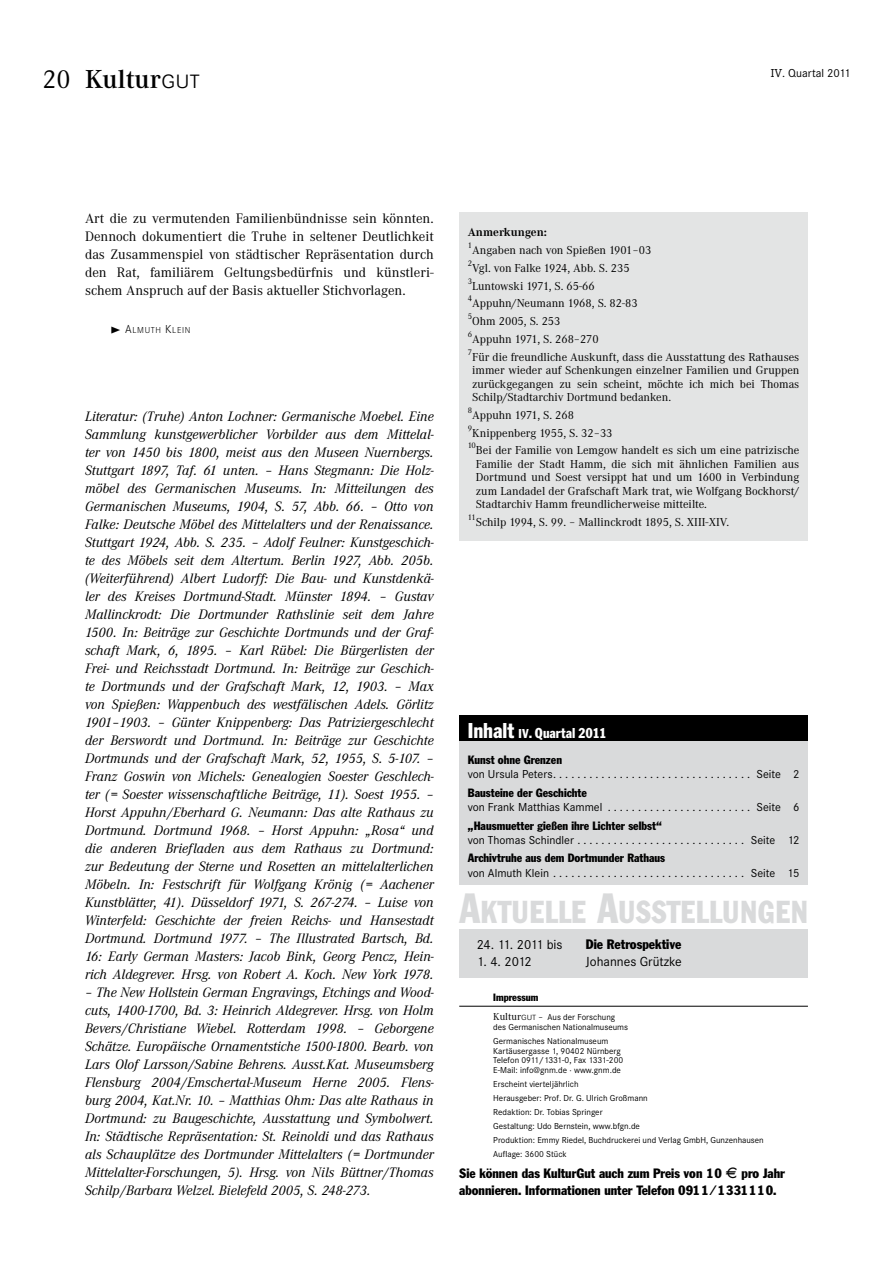
<style>
.page{position:relative;width:893px;height:1263px;background:#fff}
.page>*{position:absolute;margin:0;border:0;box-sizing:border-box;transform-origin:0 0}
.t1{font:31.5px "Franklin ATF Condensed BQ";letter-spacing:.02em;color:#d9dadb;scale:.91 1}
.t2{font:600 27px "Corporate A";color:#000}
.t3{font:condensed 15px "Franklin Gothic T";color:#fff}
.t4{font:italic 14.25px/18px "Corporate A";color:#000;text-align:justify}
.t5{font:14.25px/18px "Corporate A";color:#000;text-align:justify}
.t6{font:13.65px "Corporate S";color:#000}
.t7{font:13.65px "Franklin ATF Condensed BQ";color:#000}
.t8{font:13.65px "Corporate S";letter-spacing:-.04em;color:#000}
.t9{font:13.5px/16.5px "Franklin ATF Condensed BQ";color:#000}
.t10{font:12px/13.5px "Corporate A";color:#000;text-align:justify}
.t11{font:12px "Corporate S";color:#000}
.t12{font:12px "Franklin ATF Condensed BQ";color:#000}
.t13{font:700 12px "Corporate A";color:#000}
.t14{font:10.5px "Franklin ATF Condensed BQ";color:#000}
.t15{font:9px/14px "Corporate S";color:#000}
.t16{font:300 9px "Corporate SSC";letter-spacing:.065em;color:#000}
.t17{font:8.4px "Corporate A";color:#000}
.s1{font-weight:400}
.s2{font-family:"Corporate SSC";font-weight:300}
.s3{font-family:"Corporate E"}
.s4{font-size:12px}
.s5{font-size:22.5px}
.s6{font-size:13.5px}
.s7{font-size:42px}
.s8{font-family:"Corporate A";font-size:10.5px}
.s9{font-family:"Corporate SSC";font-weight:300;font-size:10.5px}
</style>
<div class="page">
<div style="left:459px;top:929px;width:349px;height:48px;background:#d9dadb"></div>
<div style="left:459px;top:730px;width:349px;height:155px;background:#d9dadb"></div>
<div style="left:459px;top:715px;width:349px;height:26px;background:#000"></div>
<hr style="left:459px;top:1006px;width:349px;height:1px;background:#000">
<div style="left:459px;top:213px;width:349px;height:328px;background:#e3e4e4"></div>
<h2 class="t2" style="left:43px;top:64px;width:159px"><span class="s1">20</span> Kultur<span class="s2">gut</span></h2>
<p class="t11" style="left:771px;top:66px;width:81px"><span class="s3">IV</span>. Quartal 2011</p>
<p class="t5" style="left:85px;top:210px;width:350px">Art die zu vermutenden Familienbündnisse sein könnten.<br>Dennoch dokumentiert die Truhe in seltener Deutlichkeit das Zusammenspiel von städtischer Repräsentation durch den Rat, familiärem Geltungsbedürfnis und künstleri&shy;schem Anspruch auf der Basis aktueller Stichvorlagen.</p>
<p class="t16" style="left:111px;top:324px;width:81px">◆ <span class="s4">A</span>LMUTH <span class="s4">K</span>LEIN</p>
<p class="t4" style="left:85px;top:407px;width:350px">Literatur: (Truhe) Anton Lochner: Germanische Moebel. Eine Sammlung kunstgewerblicher Vorbilder aus dem Mittelal&shy;ter von 1450 bis 1800, meist aus den Museen Nuernbergs.<br>Stuttgart 1897, Taf. 61 unten. – Hans Stegmann: Die Holz&shy;möbel des Germanischen Museums. In: Mitteilungen des Germanischen Museums, 1904, S. 57, Abb. 66. – Otto von Falke: Deutsche Möbel des Mittelalters und der Renaissance.<br>Stuttgart 1924, Abb. S. 235. – Adolf Feulner: Kunstgeschich&shy;te des Möbels seit dem Altertum. Berlin 1927, Abb. 205b. (Weiterführend) Albert Ludorff: Die Bau- und Kunstdenkä&shy;ler des Kreises Dortmund-Stadt. Münster 1894. – Gustav Mallinckrodt: Die Dortmunder Rathslinie seit dem Jahre 1500. In: Beiträge zur Geschichte Dortmunds und der Graf&shy;schaft Mark, 6, 1895. – Karl Rübel: Die Bürgerlisten der Frei- und Reichsstadt Dortmund. In: Beiträge zur Geschich&shy;te Dortmunds und der Grafschaft Mark, 12, 1903. – Max von Spießen: Wappenbuch des westfälischen Adels. Görlitz 1901–1903. – Günter Knippenberg: Das Patriziergeschlecht der Berswordt und Dortmund. In: Beiträge zur Geschichte Dortmunds und der Grafschaft Mark, 52, 1955, S. 5-107. – Franz Goswin von Michels: Genealogien Soester Geschlech&shy;ter (= Soester wissenschaftliche Beiträge, 11). Soest 1955. – Horst Appuhn/Eberhard G. Neumann: Das alte Rathaus zu Dortmund. Dortmund 1968. – Horst Appuhn: „Rosa“ und die anderen Briefladen aus dem Rathaus zu Dortmund: zur Bedeutung der Sterne und Rosetten an mittelalterlichen Möbeln. In: Festschrift für Wolfgang Krönig (= Aachener Kunstblätter, 41). Düsseldorf 1971, S. 267-274. – Luise von Winterfeld: Geschichte der freien Reichs- und Hansestadt Dortmund. Dortmund 1977. – The Illustrated Bartsch, Bd.<br>16: Early German Masters: Jacob Bink, Georg Pencz, Hein&shy;rich Aldegrever. Hrsg. von Robert A. Koch. New York 1978.</p>
<p class="t4" style="left:85px;top:983px;width:350px">– The New Hollstein German Engravings, Etchings and Wood&shy;cuts, 1400-1700, Bd. 3: Heinrich Aldegrever. Hrsg. von Holm Bevers/Christiane Wiebel. Rotterdam 1998. – Geborgene Schätze. Europäische Ornamentstiche 1500-1800. Bearb. von Lars Olof Larsson/Sabine Behrens. Ausst.Kat. Museumsberg Flensburg 2004/Emschertal-Museum Herne 2005. Flens&shy;burg 2004, Kat.Nr. 10. – Matthias Ohm: Das alte Rathaus in Dortmund: zu Baugeschichte, Ausstattung und Symbolwert.<br>In: Städtische Repräsentation: St. Reinoldi und das Rathaus als Schauplätze des Dortmunder Mittelalters (= Dortmunder Mittelalter-Forschungen, 5). Hrsg. von Nils Büttner/Thomas Schilp/Barbara Welzel. Bielefeld 2005, S. 248-273.</p>
<p class="t13" style="left:468px;top:226px;width:81px">Anmerkungen:</p>
<p class="t17" style="left:468px;top:241px;width:6px">1</p>
<p class="t10" style="left:472px;top:244px;width:181px">Angaben nach von Spießen 1901–03</p>
<p class="t17" style="left:468px;top:258px;width:6px">2</p>
<p class="t10" style="left:472px;top:261px;width:159px">Vgl. von Falke 1924, Abb. S. 235</p>
<p class="t17" style="left:468px;top:276px;width:6px">3</p>
<p class="t10" style="left:472px;top:279px;width:124px">Luntowski 1971, S. 65-66</p>
<p class="t17" style="left:468px;top:294px;width:6px">4</p>
<p class="t10" style="left:472px;top:297px;width:167px">Appuhn/Neumann 1968, S. 82-83</p>
<p class="t17" style="left:468px;top:312px;width:6px">5</p>
<p class="t10" style="left:472px;top:315px;width:90px">Ohm 2005, S. 253</p>
<p class="t17" style="left:468px;top:329px;width:6px">6</p>
<p class="t10" style="left:472px;top:332px;width:128px">Appuhn 1971, S. 268–270</p>
<p class="t17" style="left:468px;top:347px;width:6px">7</p>
<p class="t10" style="left:472px;top:350px;width:329px">Für die freundliche Auskunft, dass die Ausstattung des Rathauses immer wieder auf Schenkungen einzelner Familien und Gruppen zurückgegangen zu sein scheint, möchte ich mich bei Thomas Schilp/Stadtarchiv Dortmund bedanken.</p>
<p class="t17" style="left:468px;top:405px;width:6px">8</p>
<p class="t10" style="left:472px;top:408px;width:103px">Appuhn 1971, S. 268</p>
<p class="t17" style="left:468px;top:423px;width:6px">9</p>
<p class="t10" style="left:472px;top:426px;width:142px">Knippenberg 1955, S. 32–33</p>
<p class="t17" style="left:468px;top:441px;width:10px">10</p>
<p class="t10" style="left:476px;top:444px;width:325px">Bei der Familie von Lemgow handelt es sich um eine patrizische Familie der Stadt Hamm, die sich mit ähnlichen Familien aus Dortmund und Soest versippt hat und um 1600 in Verbindung zum Landadel der Grafschaft Mark trat, wie Wolfgang Bockhorst/ Stadtarchiv Hamm freundlicherweise mitteilte.</p>
<p class="t17" style="left:468px;top:513px;width:10px">11</p>
<p class="t10" style="left:476px;top:516px;width:255px">Schilp 1994, S. 99. – Mallinckrodt 1895, S. XIII-XIV.</p>
<p class="t3" style="left:468px;top:724px;width:140px"><span class="s5">Inhalt</span> <span class="s6">IV</span>. Quartal 2011</p>
<p class="t12" style="left:468px;top:753px;width:96px">Kunst ohne Grenzen</p>
<p class="t11" style="left:468px;top:767px;width:86px">von Ursula Peters</p>
<p class="t11" style="left:756px;top:767px;width:44px">Seite 2</p>
<p class="t12" style="left:468px;top:785px;width:121px">Bausteine der Geschichte</p>
<p class="t11" style="left:468px;top:800px;width:136px">von Frank Matthias Kammel</p>
<p class="t11" style="left:756px;top:800px;width:44px">Seite 6</p>
<p class="t12" style="left:468px;top:818px;width:195px">„Hausmuetter gießen ihre Lichter selbst“</p>
<p class="t11" style="left:468px;top:833px;width:108px">von Thomas Schindler</p>
<p class="t11" style="left:751px;top:833px;width:50px">Seite 12</p>
<p class="t12" style="left:468px;top:851px;width:199px">Archivtruhe aus dem Dortmunder Rathaus</p>
<p class="t11" style="left:468px;top:866px;width:83px">von Almuth Klein</p>
<p class="t11" style="left:751px;top:866px;width:50px">Seite 15</p>
<h1 class="t1" style="left:459px;top:893px;width:385px"><span class="s7">A</span>KTUELLE <span class="s7">A</span>USSTELLUNGEN</h1>
<p class="t8" style="left:477px;top:936px;width:87px">24. 11. 2011 bis</p>
<p class="t7" style="left:586px;top:936px;width:97px">Die Retrospektive</p>
<p class="t6" style="left:477px;top:954px;width:56px">1. 4. 2012</p>
<p class="t6" style="left:586px;top:954px;width:97px">Johannes Grützke</p>
<p class="t14" style="left:493px;top:991px;width:47px">Impressum</p>
<p class="t15" style="left:493px;top:1012px;width:136px;line-height:9.8px"><span class="s8">Kultur</span><span class="s9">gut</span> – Aus der Forschung des Germanischen Nationalmuseums</p>
<p class="t15" style="left:493px;top:1036px;width:132px;line-height:9.8px">Germanisches Nationalmuseum Kartäusergasse 1, 90402 Nürnberg Telefon 0911/1331-0, Fax 1331-200<br>E-Mail: info@gnm.de · www.gnm.de</p>
<p class="t15" style="left:493px;top:1077px;width:272px">Erscheint vierteljährlich<br>Herausgeber: Prof. Dr. G. Ulrich Großmann<br>Redaktion: Dr. Tobias Springer<br>Gestaltung: Udo Bernstein, www.bfgn.de<br>Produktion: Emmy Riedel, Buchdruckerei und Verlag GmbH, Gunzenhausen Auflage: 3600 Stück</p>
<p class="t9" style="left:459px;top:1166px;width:327px">Sie können das KulturGut auch zum Preis von 10 ✓ pro Jahr abonnieren. Informationen unter Telefon 0911/1331110.</p>
</div>
